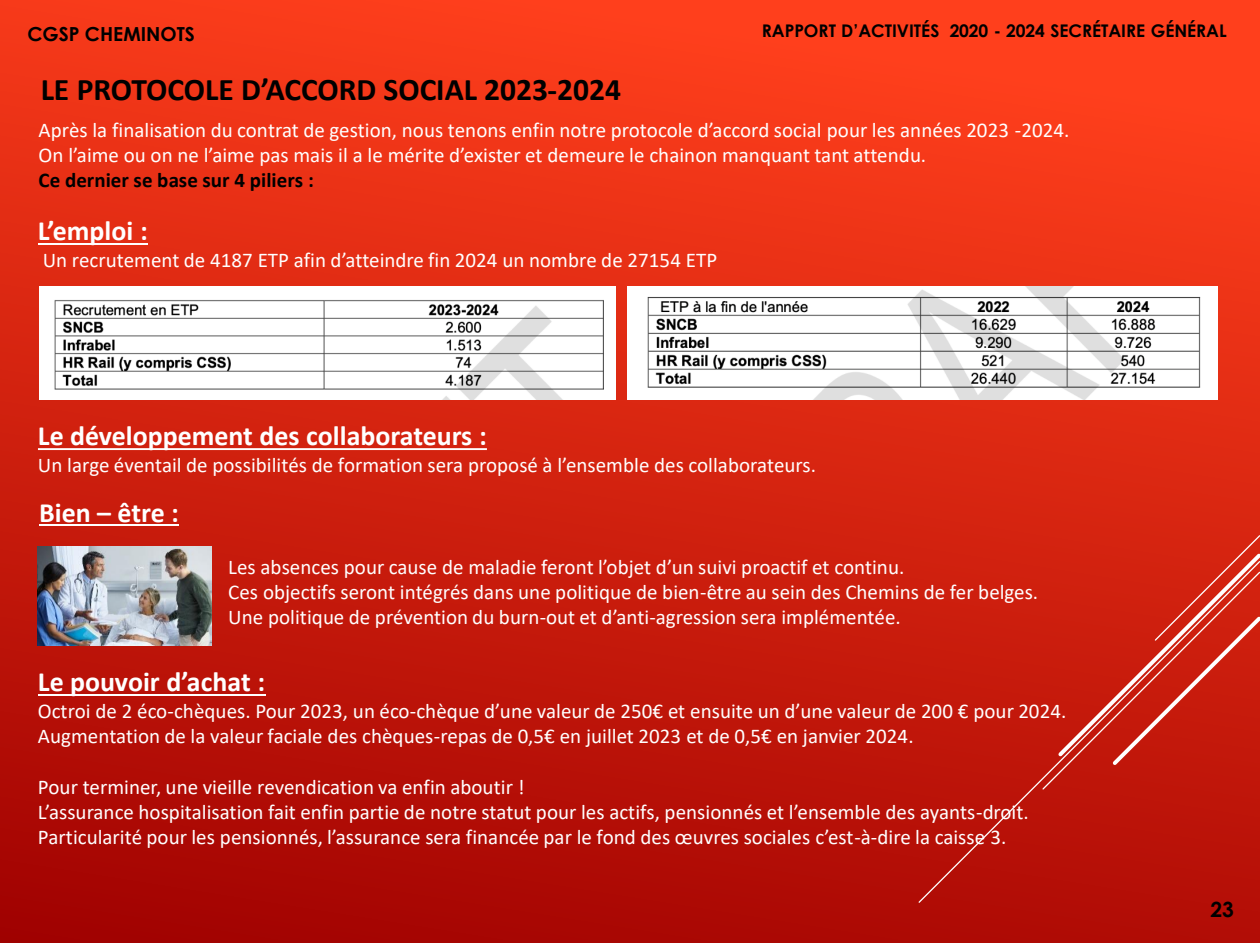
<style>
.page{position:relative;width:1260px;height:943px;background:#fff}
.page>*{position:absolute;margin:0;border:0;box-sizing:border-box;transform-origin:0 0}
.t1{font:700 31.5px "Calibri";color:#000}
.t2{font:700 28px "Calibri";color:#fff}
.t3{font:21px/25.2px "Calibri";color:#fff}
.t4{font:700 21px "Century Gothic";color:#000}
.t5{font:700 19.43px "Century Gothic";color:#000}
.t6{font:700 17.5px "Century Gothic";letter-spacing:-.005em;color:#000}
.s1{font-weight:700;color:#000}
</style>
<div class="page">
<div style="left:0;top:0;width:1260px;height:943px;background:linear-gradient(to bottom,#ff401d,#a60502)"></div>
<svg style="left:917px;top:559px;width:343px;height:345px;background:#be150a"></svg>
<svg style="left:1041px;top:570px;width:219px;height:220px;background:#c3190c"></svg>
<svg style="left:1055px;top:534px;width:205px;height:234px;background:#ce2b1b"></svg>
<hr style="left:38px;top:243px;width:110px;height:2px;background:#fff">
<img style="left:40px;top:286px;width:575px;height:113px">
<img style="left:627px;top:286px;width:591px;height:113px">
<svg style="left:38px;top:448px;width:449px;height:2px"></svg>
<hr style="left:39px;top:524px;width:140px;height:2px;background:#fff">
<img style="left:37px;top:546px;width:174px;height:99px">
<hr style="left:38px;top:694px;width:227px;height:2px;background:#fff">
<p class="t5" style="left:27px;top:19px;width:169px">CGSP CHEMINOTS</p>
<p class="t6" style="left:762px;top:18px;width:466px">RAPPORT D’ACTIVITÉS 2020 - 2024 SECRÉTAIRE GÉNÉRAL</p>
<p class="t1" style="left:41px;top:67px;width:582px">LE PROTOCOLE D’ACCORD SOCIAL 2023-2024</p>
<p class="t3" style="left:39px;top:117px;width:1032px">Après la finalisation du contrat de gestion, nous tenons enfin notre protocole d’accord social pour les années 2023 -2024.<br>On l’aime ou on ne l’aime pas mais il a le mérite d’exister et demeure le chainon manquant tant attendu.<br><span class="s1">Ce dernier se base sur 4 piliers :</span></p>
<p class="t2" style="left:38px;top:211px;width:111px">L’emploi :</p>
<p class="t3" style="left:43px;top:247px;width:676px">Un recrutement de 4187 ETP afin d’atteindre fin 2024 un nombre de 27154 ETP</p>
<p class="t2" style="left:38px;top:416px;width:451px">Le développement des collaborateurs :</p>
<p class="t3" style="left:38px;top:452px;width:780px">Un large éventail de possibilités de formation sera proposé à l’ensemble des collaborateurs.</p>
<p class="t2" style="left:39px;top:492px;width:141px">Bien – être :</p>
<p class="t3" style="left:228px;top:553px;width:812px">Les absences pour cause de maladie feront l’objet d’un suivi proactif et continu.<br>Ces objectifs seront intégrés dans une politique de bien-être au sein des Chemins de fer belges.<br>Une politique de prévention du burn-out et d’anti-agression sera implémentée.</p>
<p class="t2" style="left:38px;top:662px;width:229px">Le pouvoir d’achat :</p>
<p class="t3" style="left:38px;top:698px;width:1030px">Octroi de 2 éco-chèques. Pour 2023, un éco-chèque d’une valeur de 250€ et ensuite un d’une valeur de 200 € pour 2024.<br>Augmentation de la valeur faciale des chèques-repas de 0,5€ en juillet 2023 et de 0,5€ en janvier 2024.</p>
<p class="t3" style="left:38px;top:773px;width:992px">Pour terminer, une vieille revendication va enfin aboutir !<br>L’assurance hospitalisation fait enfin partie de notre statut pour les actifs, pensionnés et l’ensemble des ayants-droit.<br>Particularité pour les pensionnés, l’assurance sera financée par le fond des œuvres sociales c’est-à-dire la caisse 3.</p>
<p class="t4" style="left:1210px;top:893px;width:25px">23</p>
</div>
